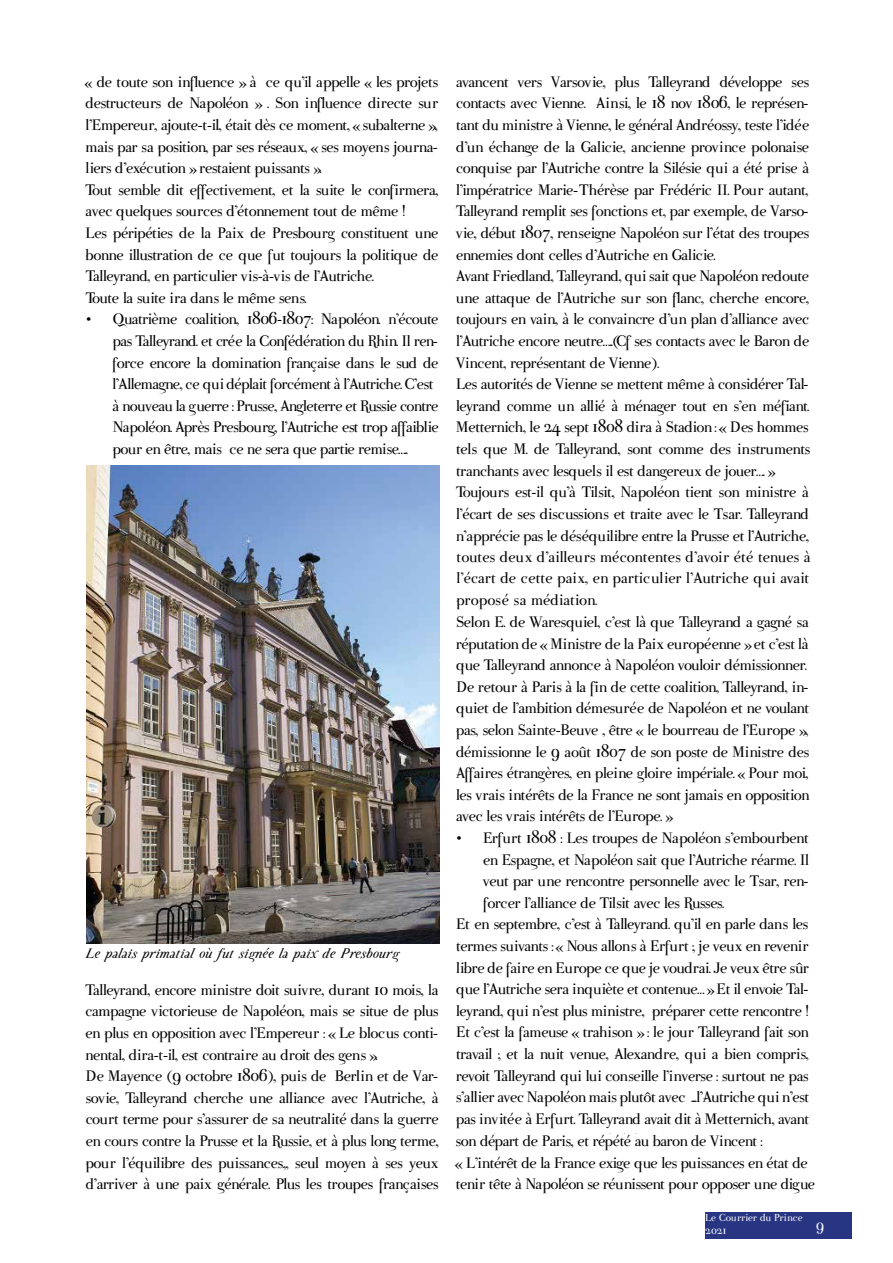
<style>
.page{position:relative;width:893px;height:1263px;background:#fff}
.page>*{position:absolute;margin:0;border:0;box-sizing:border-box;transform-origin:0 0}
.t1{font:18px/21.6px "Parma Petit";letter-spacing:-.025em;color:#000}
.t2{font:italic 16.5px "Parma Petit";color:#000}
.t3{font:16.5px "Parma Petit";color:#fff}
.t4{font:12px/12.9px "Parma Petit";color:#fff}
</style>
<div class="page">
<div style="left:808px;top:1212px;width:44px;height:27px;background:#283583"></div>
<div style="left:705px;top:1212px;width:103px;height:27px;background:#283583"></div>
<img style="left:87px;top:465px;width:352px;height:478px">
<p class="t1" style="left:86px;top:71px;width:355px">« de toute son influence » à ce qu’il appelle « les projets destructeurs de Napoléon » . Son influence directe sur l’Empereur, ajoute-t-il, était dès ce moment, « subalterne », mais par sa position, par ses réseaux, « ses moyens journa&shy;liers d’exécution » restaient puissants ».<br>Tout semble dit effectivement, et la suite le confirmera, avec quelques sources d’étonnement tout de même !<br>Les péripéties de la Paix de Presbourg constituent une bonne illustration de ce que fut toujours la politique de Talleyrand, en particulier vis-à-vis de l’Autriche.<br>Toute la suite ira dans le même sens.</p>
<p class="t1" style="left:113px;top:309px;width:328px;text-indent:-27px">• Quatrième coalition, 1806-1807: Napoléon. n’écoute pas Talleyrand. et crée la Confédération du Rhin. Il ren&shy;force encore la domination française dans le sud de l’Allemagne, ce qui déplait forcément à l’Autriche. C’est à nouveau la guerre : Prusse, Angleterre et Russie contre Napoléon. Après Presbourg, l’Autriche est trop affaiblie pour en être, mais ce ne sera que partie remise….</p>
<p class="t2" style="left:87px;top:944px;width:314px">Le palais primatial où fut signée la paix de Presbourg</p>
<p class="t1" style="left:86px;top:979px;width:355px">Talleyrand, encore ministre doit suivre, durant 10 mois, la campagne victorieuse de Napoléon, mais se situe de plus en plus en opposition avec l’Empereur : « Le blocus conti&shy;nental, dira-t-il, est contraire au droit des gens ».<br>De Mayence (9 octobre 1806), puis de Berlin et de Var&shy;sovie, Talleyrand cherche une alliance avec l’Autriche, à court terme pour s’assurer de sa neutralité dans la guerre en cours contre la Prusse et la Russie, et à plus long terme, pour l’équilibre des puissances,, seul moyen à ses yeux d’arriver à une paix générale. Plus les troupes françaises</p>
<p class="t1" style="left:456px;top:71px;width:355px">avancent vers Varsovie, plus Talleyrand développe ses</p>
<p class="t1" style="left:456px;top:93px;width:354px">contacts avec Vienne. Ainsi, le 18 nov 1806, le représen-</p>
<p class="t1" style="left:456px;top:114px;width:355px">tant du ministre à Vienne, le général Andréossy, teste l’idée</p>
<p class="t1" style="left:456px;top:136px;width:355px">d’un échange de la Galicie, ancienne province polonaise</p>
<p class="t1" style="left:456px;top:158px;width:354px">conquise par l’Autriche contre la Silésie qui a été prise à</p>
<p class="t1" style="left:456px;top:179px;width:354px">l’impératrice Marie-Thérèse par Frédéric II. Pour autant,</p>
<p class="t1" style="left:456px;top:201px;width:354px">Talleyrand remplit ses fonctions et, par exemple, de Varso-</p>
<p class="t1" style="left:456px;top:222px;width:355px">vie, début 1807, renseigne Napoléon sur l’état des troupes</p>
<p class="t1" style="left:456px;top:244px;width:261px">ennemies dont celles d’Autriche en Galicie.</p>
<p class="t1" style="left:456px;top:266px;width:355px">Avant Friedland, Talleyrand, qui sait que Napoléon redoute</p>
<p class="t1" style="left:456px;top:287px;width:355px">une attaque de l’Autriche sur son flanc, cherche encore,</p>
<p class="t1" style="left:456px;top:309px;width:355px">toujours en vain, à le convaincre d’un plan d’alliance avec</p>
<p class="t1" style="left:456px;top:330px;width:355px">l’Autriche encore neutre….(Cf ses contacts avec le Baron de</p>
<p class="t1" style="left:456px;top:352px;width:205px">Vincent, représentant de Vienne).</p>
<p class="t1" style="left:456px;top:374px;width:354px">Les autorités de Vienne se mettent même à considérer Tal-</p>
<p class="t1" style="left:456px;top:395px;width:355px">leyrand comme un allié à ménager tout en s’en méfiant.</p>
<p class="t1" style="left:456px;top:417px;width:354px">Metternich, le 24 sept 1808 dira à Stadion : « Des hommes</p>
<p class="t1" style="left:456px;top:438px;width:356px">tels que M. de Talleyrand, sont comme des instruments</p>
<p class="t1" style="left:456px;top:460px;width:320px">tranchants avec lesquels il est dangereux de jouer…. »</p>
<p class="t1" style="left:456px;top:482px;width:354px">Toujours est-il qu’à Tilsit, Napoléon tient son ministre à</p>
<p class="t1" style="left:456px;top:503px;width:355px">l’écart de ses discussions et traite avec le Tsar. Talleyrand</p>
<p class="t1" style="left:456px;top:525px;width:355px">n’apprécie pas le déséquilibre entre la Prusse et l’Autriche,</p>
<p class="t1" style="left:480px;top:546px;width:349px">es deux d’ailleurs mécontentes d’avoir été enus à l’écart</p>
<p class="t1" style="left:456px;top:568px;width:355px">de ce te paix, n particulier l’A triche qui avait proposé</p>
<p class="t1" style="left:456px;top:590px;width:80px">sa médiation.</p>
<p class="t1" style="left:456px;top:611px;width:355px">Selon E. de Waresquiel, c’est là que Talleyrand a gagné sa</p>
<p class="t1" style="left:456px;top:633px;width:354px">réputation de « Ministre de la Paix européenne » et c’est là</p>
<p class="t1" style="left:456px;top:654px;width:352px">que Talleyrand annonce à Napoléon vouloir démissionner.</p>
<p class="t1" style="left:456px;top:676px;width:354px">De retour à Paris à la fin de cette coalition, Talleyrand, in-</p>
<p class="t1" style="left:456px;top:698px;width:355px">quiet de l’ambition démesurée de Napoléon et ne voulant</p>
<p class="t1" style="left:456px;top:719px;width:354px">pas, selon Sainte-Beuve , être « le bourreau de l’Europe »,</p>
<p class="t1" style="left:456px;top:741px;width:355px">démissionne le 9 août 1807 de son poste de Ministre des</p>
<p class="t1" style="left:456px;top:762px;width:354px">Affaires étrangères, en pleine gloire impériale. « Pour moi,</p>
<p class="t1" style="left:456px;top:784px;width:355px">les vrais intérêts de la France ne sont jamais en opposition</p>
<p class="t1" style="left:456px;top:806px;width:218px">avec les vrais intérêts de l’Europe. »</p>
<p class="t1" style="left:456px;top:827px;width:354px">• Erfurt 1808 : Les troupes de Napoléon s’embourbent</p>
<p class="t1" style="left:483px;top:849px;width:328px">en Espagne, et Napoléon sait que l’Autriche réarme. Il</p>
<p class="t1" style="left:483px;top:870px;width:327px">veut par une rencontre personnelle avec le Tsar, ren-</p>
<p class="t1" style="left:483px;top:892px;width:243px">forcer l’alliance de Tilsit avec les Russes.</p>
<p class="t1" style="left:456px;top:914px;width:354px">Et en septembre, c’est à Talleyrand. qu’il en parle dans les</p>
<p class="t1" style="left:456px;top:935px;width:354px">termes suivants : « Nous allons à Erfurt ; je veux en revenir</p>
<p class="t1" style="left:456px;top:957px;width:355px">libre de faire en Europe ce que je voudrai. Je veux être sûr</p>
<p class="t1" style="left:456px;top:978px;width:354px">que l’Autriche sera inquiète et contenue… » Et il envoie Tal-</p>
<p class="t1" style="left:456px;top:1000px;width:354px">leyrand, qui n’est plus ministre, préparer cette rencontre !</p>
<p class="t1" style="left:456px;top:1022px;width:354px">Et c’est la fameuse « trahison » : le jour Talleyrand fait son</p>
<p class="t1" style="left:456px;top:1043px;width:354px">travail ; et la nuit venue, Alexandre, qui a bien compris,</p>
<p class="t1" style="left:456px;top:1065px;width:354px">revoit Talleyrand qui lui conseille l’inverse : surtout ne pas</p>
<p class="t1" style="left:456px;top:1086px;width:355px">s’allier avec Napoléon mais plutôt avec ..l’Autriche qui n’est</p>
<p class="t1" style="left:456px;top:1108px;width:355px">pas invitée à Erfurt. Talleyrand avait dit à Metternich, avant</p>
<p class="t1" style="left:526px;top:1130px;width:284px">de Paris, et répété au baron de Vincent : L’in-</p>
<p class="t1" style="left:456px;top:1151px;width:354px">térêt de la France exige qu les puissances en état de te-</p>
<p class="t1" style="left:456px;top:1173px;width:355px">nir tê e à Napoléon se réunissent pour op oser une digue</p>
<p class="t1" style="left:457px;top:546px;width:356px;text-align:justify">toutes deux d’ailleurs mécontentes d’avoir été tenues à l’écart de cette paix, en particulier l’Autriche qui avait proposé sa médiation.</p>
<p class="t1" style="left:456px;top:1130px;width:361px">son départ de Paris, et répété au baron de Vincent :<br>« L’intérêt de la France exige que les puissances en état de tenir tête à Napoléon se réunissent pour opposer une digue</p>
<p class="t4" style="left:705px;top:1211px;width:99px">Le Courrier du Prince<br>2021</p>
<p class="t4" style="left:706px;top:1215px;width:99px">Le Courrier du Prince<br>2020</p>
<p class="t3" style="left:816px;top:1216px;width:10px">9</p>
<p class="t3" style="left:817px;top:1220px;width:18px">49</p>
</div>
